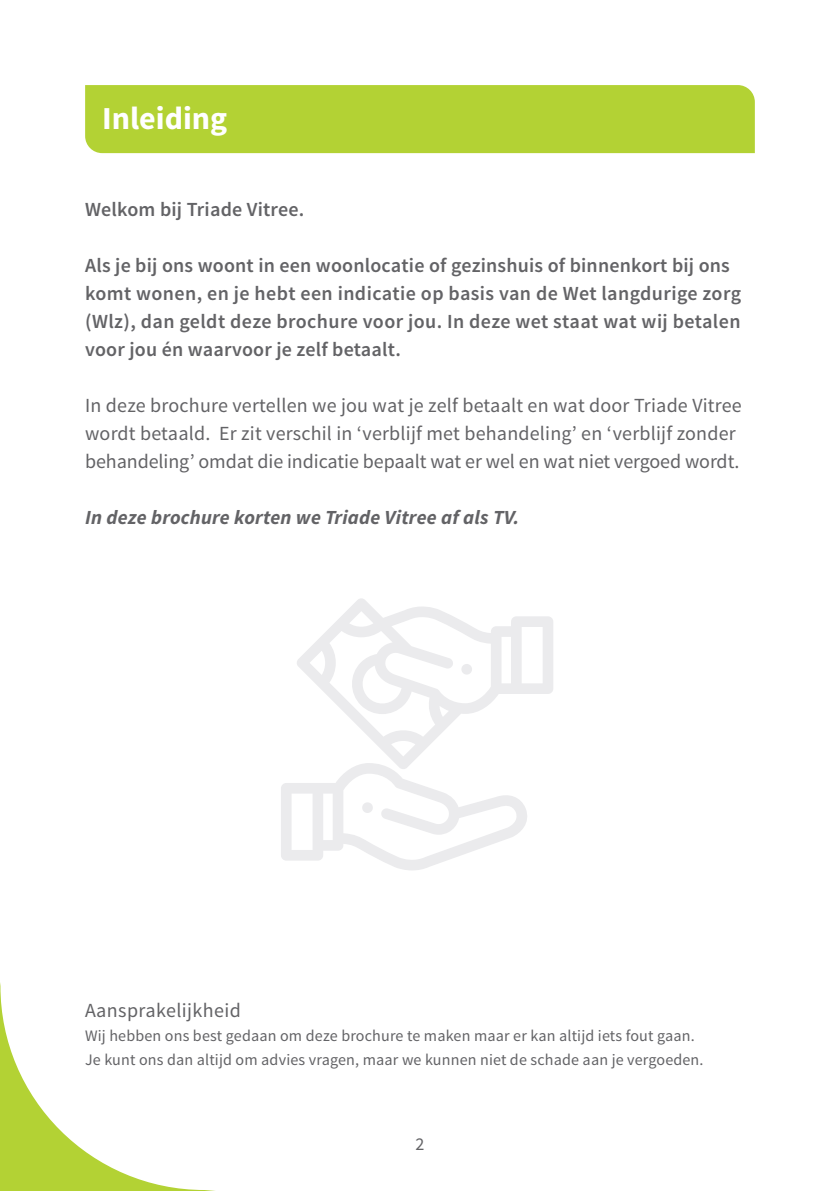
<style>
.page{position:relative;width:840px;height:1191px;background:#fff}
.page>*{position:absolute;margin:0;border:0;box-sizing:border-box;transform-origin:0 0}
.t1{font:700 32px "Source Sans Pro";color:#fff}
.t2{font:600 20px/28px "Source Sans Pro";letter-spacing:.01em;color:#636366}
.t3{font:20px/28px "Source Sans Pro";letter-spacing:.01em;color:#636366}
.t4{font:italic 700 20px "Source Sans Pro";letter-spacing:.01em;color:#636366}
.t5{font:18px "Source Sans Pro";color:#636366}
.t6{font:16px/24px "Source Sans Pro";letter-spacing:.01em;color:#636366}
</style>
<div class="page">
<svg style="left:0;top:982px;width:215px;height:209px"></svg>
<div style="left:85px;top:85px;width:669px;height:68px;background:#b3d234"></div>
<svg style="left:281px;top:770px;width:246px;height:100px"></svg>
<svg style="left:297px;top:598px;width:256px;height:172px"></svg>
<h1 class="t1" style="left:102px;top:98px;width:127px">Inleiding</h1>
<p class="t2" style="left:85px;top:196px;width:220px">Welkom bij Triade Vitree.</p>
<p class="t2" style="left:85px;top:252px;width:657px">Als je bij ons woont in een woonlocatie of gezinshuis of binnenkort bij ons komt wonen, en je hebt een indicatie op basis van de Wet langdurige zorg (Wlz), dan geldt deze brochure voor jou. In deze wet staat wat wij betalen voor jou én waarvoor je zelf betaalt.</p>
<p class="t3" style="left:85px;top:392px;width:658px">In deze brochure vertellen we jou wat je zelf betaalt en wat door Triade Vitree wordt betaald. Er zit verschil in ‘verblijf met behandeling’ en ‘verblijf zonder behandeling’ omdat die indicatie bepaalt wat er wel en wat niet vergoed wordt.</p>
<p class="t4" style="left:85px;top:505px;width:435px">In deze brochure korten we Triade Vitree af als TV.</p>
<p class="t3" style="left:85px;top:996px;width:157px">Aansprakelijkheid</p>
<p class="t6" style="left:85px;top:1023px;width:619px">Wij hebben ons best gedaan om deze brochure te maken maar er kan altijd iets fout gaan.<br>Je kunt ons dan altijd om advies vragen, maar we kunnen niet de schade aan je vergoeden.</p>
<p class="t5" style="left:415px;top:1132px;width:10px">2</p>
</div>
